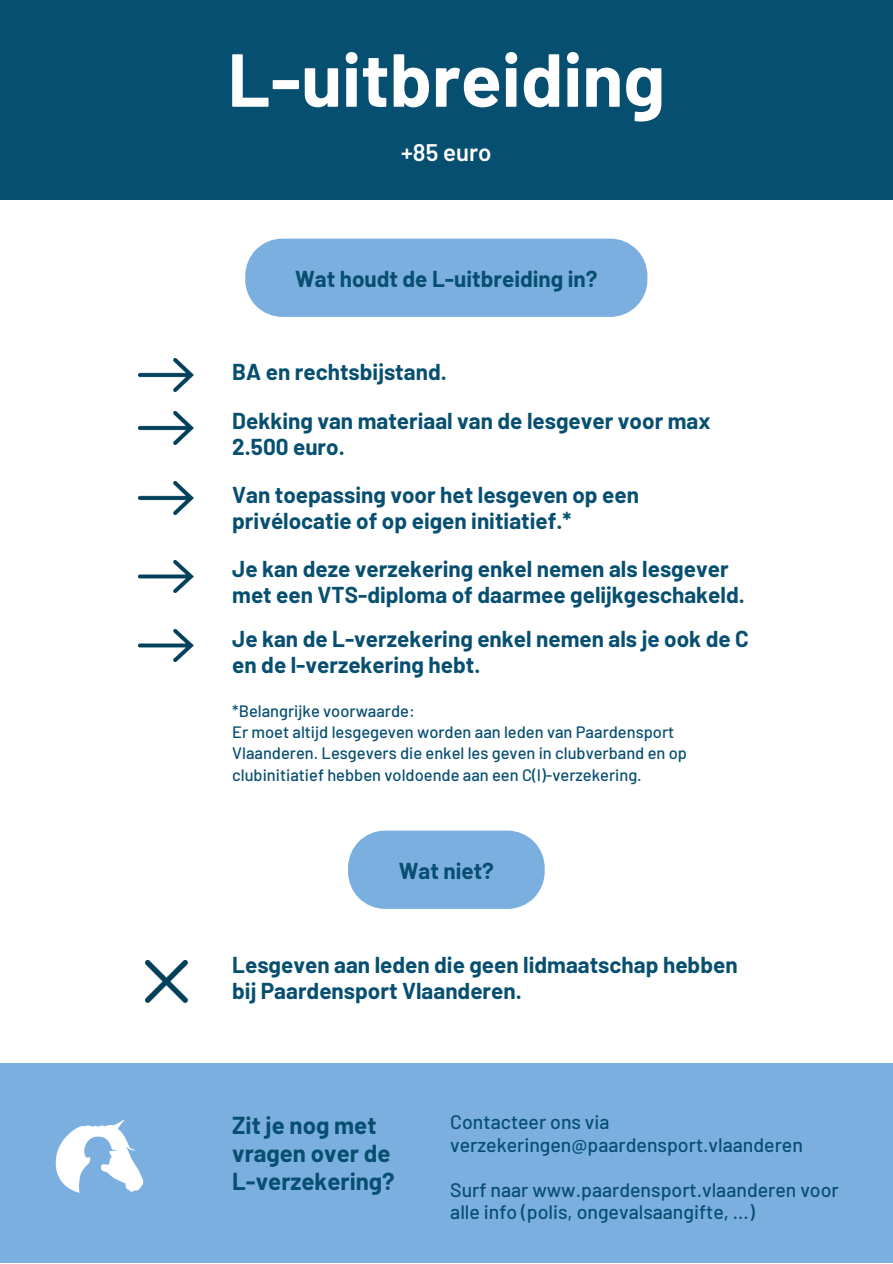
<style>
.page{position:relative;width:893px;height:1264px;background:#fff}
.page>*{position:absolute;margin:0;border:0;box-sizing:border-box;transform-origin:0 0}
.t1{font:700 75px "Barlow";color:#fff}
.t2{font:700 24px/28px "Barlow";color:#074f71}
.t3{font:600 24px "Barlow";color:#fff}
.t4{font:700 22.5px/25.8px "Barlow";color:#074f71}
.t5{font:500 19.5px/22.5px "Barlow";color:#074f71}
.t6{font:500 16.5px/21.3px "Barlow";color:#074f71}
</style>
<div class="page">
<div style="left:0;top:0;width:892px;height:199px;background:#074f71"></div>
<div style="left:0;top:1063px;width:892px;height:199px;background:#7bafdf"></div>
<img style="left:55px;top:1120px;width:89px;height:73px">
<div style="left:245px;top:239px;width:402px;height:78px;background:#7bafdf"></div>
<svg style="left:348px;top:830px;width:196px;height:78px;background:#85b5e1"></svg>
<img style="left:138px;top:629px;width:55px;height:33px">
<img style="left:139px;top:560px;width:55px;height:33px">
<img style="left:139px;top:359px;width:55px;height:32px">
<img style="left:139px;top:482px;width:55px;height:32px">
<img style="left:139px;top:412px;width:55px;height:32px">
<img style="left:146px;top:960px;width:41px;height:42px">
<p class="t1" style="left:227px;top:32px;width:439px">L-uitbreiding</p>
<p class="t3" style="left:401px;top:137px;width:92px">+85 euro</p>
<p class="t4" style="left:295px;top:265px;width:304px">Wat houdt de L-uitbreiding in?</p>
<p class="t4" style="left:232px;top:358px;width:216px">BA en rechtsbijstand.</p>
<p class="t4" style="left:232px;top:407px;width:479px">Dekking van materiaal van de lesgever voor max<br>2.500 euro.</p>
<p class="t4" style="left:232px;top:481px;width:408px">Van toepassing voor het lesgeven op een privélocatie of op eigen initiatief.*</p>
<p class="t4" style="left:232px;top:555px;width:514px">Je kan deze verzekering enkel nemen als lesgever met een VTS-diploma of daarmee gelijkgeschakeld.</p>
<p class="t4" style="left:232px;top:625px;width:518px">Je kan de L-verzekering enkel nemen als je ook de C en de l-verzekering hebt.</p>
<p class="t6" style="left:232px;top:699px;width:184px">*Belangrijke voorwaarde:</p>
<p class="t6" style="left:232px;top:720px;width:456px">Er moet altijd lesgegeven worden aan leden van Paardensport<br>Vlaanderen. Lesgevers die enkel les geven in clubverband en op clubinitiatief hebben voldoende aan een C(I)-verzekering.</p>
<p class="t4" style="left:398px;top:857px;width:97px">Wat niet?</p>
<p class="t4" style="left:232px;top:951px;width:507px">Lesgeven aan leden die geen lidmaatschap hebben bij Paardensport Vlaanderen.</p>
<p class="t2" style="left:232px;top:1110px;width:160px">Zit je nog met vragen over de</p>
<p class="t2" style="left:232px;top:1166px;width:164px">L-verzekering?</p>
<p class="t5" style="left:450px;top:1110px;width:161px">Contacteer ons via</p>
<p class="t5" style="left:450px;top:1132px;width:354px">verzekeringen@paardensport.vlaanderen</p>
<p class="t5" style="left:450px;top:1177px;width:390px">Surf naar www.paardensport.vlaanderen voor alle info (polis, ongevalsaangifte, ...)</p>
</div>
